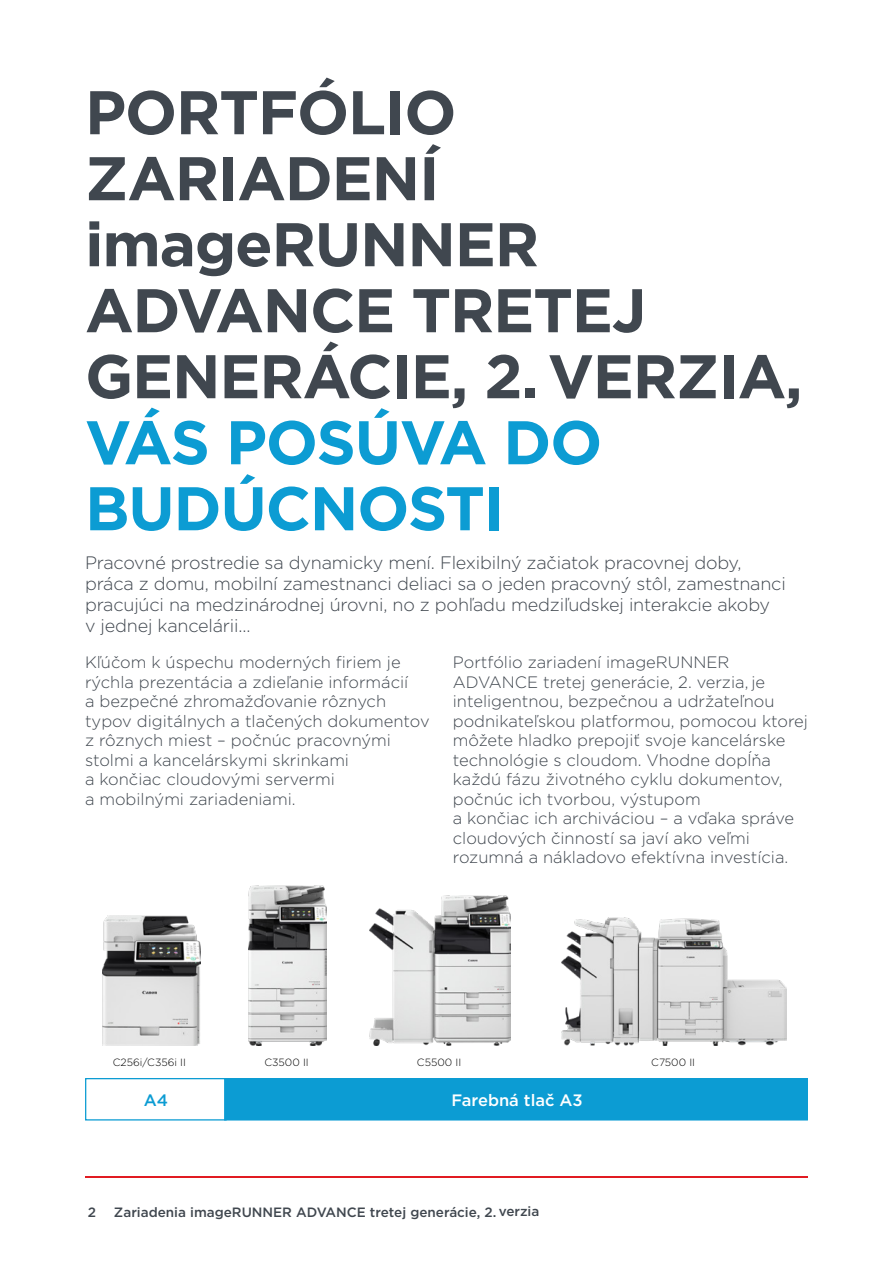
<style>
.page{position:relative;width:893px;height:1263px;background:#fff}
.page>*{position:absolute;margin:0;border:0;box-sizing:border-box;transform-origin:0 0}
.t1{font:700 61.5px/66px "Gotham";letter-spacing:-.02em;color:#40474f}
.t2{font:700 61.5px/66px "Gotham";letter-spacing:-.02em;color:#0c9cd3}
.t3{font:300 18px/21px "Gotham";letter-spacing:-.01em;color:#40474f}
.t4{font:300 16.5px/19.5px "Gotham";color:#40474f}
.t5{font:500 16.5px "Gotham";color:#fff}
.t6{font:500 16.5px "Gotham";color:#0c9cd3}
.t7{font:500 13.5px "Gotham";color:#40474f}
.t8{font:300 10.5px "Gotham";color:#000}
</style>
<div class="page">
<hr style="left:85px;top:1176px;width:723px;height:2px;background:#e11b22">
<img style="left:103px;top:915px;width:98px;height:131px">
<img style="left:248px;top:886px;width:78px;height:160px">
<img style="left:369px;top:895px;width:142px;height:151px">
<img style="left:562px;top:917px;width:225px;height:129px">
<svg style="left:85px;top:1078px;width:723px;height:43px"></svg>
<h1 class="t1" style="left:85px;top:79px;width:719px">PORTFÓLIO<br>ZARIADENÍ imageRUNNER<br>ADVANCE TRETEJ<br>GENERÁCIE, 2. VERZIA,</h1>
<h1 class="t2" style="left:85px;top:409px;width:519px">VÁS POSÚVA DO<br>BUDÚCNOSTI</h1>
<p class="t3" style="left:85px;top:552px;width:702px">Pracovné prostredie sa dynamicky mení. Flexibilný začiatok pracovnej doby, práca z domu, mobilní zamestnanci deliaci sa o jeden pracovný stôl, zamestnanci pracujúci na medzinárodnej úrovni, no z pohľadu medziľudskej interakcie akoby<br>v jednej kancelárii...</p>
<p class="t4" style="left:85px;top:652px;width:346px">Kľúčom k úspechu moderných firiem je rýchla prezentácia a zdieľanie informácií<br>a bezpečné zhromažďovanie rôznych typov digitálnych a tlačených dokumentov z rôznych miest – počnúc pracovnými stolmi a kancelárskymi skrinkami<br>a končiac cloudovými servermi<br>a mobilnými zariadeniami.</p>
<p class="t4" style="left:453px;top:652px;width:357px">Portfólio zariadení imageRUNNER ADVANCE tretej generácie, 2. verzia, je inteligentnou, bezpečnou a udržateľnou podnikateľskou platformou, pomocou ktorej môžete hladko prepojiť svoje kancelárske technológie s cloudom. Vhodne dopĺňa každú fázu životného cyklu dokumentov, počnúc ich tvorbou, výstupom<br>a končiac ich archiváciou – a vďaka správe cloudových činností sa javí ako veľmi rozumná a nákladovo efektívna investícia.</p>
<p class="t8" style="left:113px;top:1056px;width:75px">C256i/C356i II</p>
<p class="t8" style="left:264px;top:1056px;width:46px">C3500 II</p>
<p class="t8" style="left:417px;top:1056px;width:46px">C5500 II</p>
<p class="t8" style="left:651px;top:1056px;width:45px">C7500 II</p>
<p class="t6" style="left:144px;top:1089px;width:26px">A4</p>
<p class="t5" style="left:451px;top:1089px;width:133px">Farebná tlač A3</p>
<p class="t7" style="left:88px;top:1203px;width:10px">2</p>
<p class="t7" style="left:114px;top:1203px;width:427px">Zariadenia imageRUNNER ADVANCE tretej generácie, 2. verzia</p>
</div>
